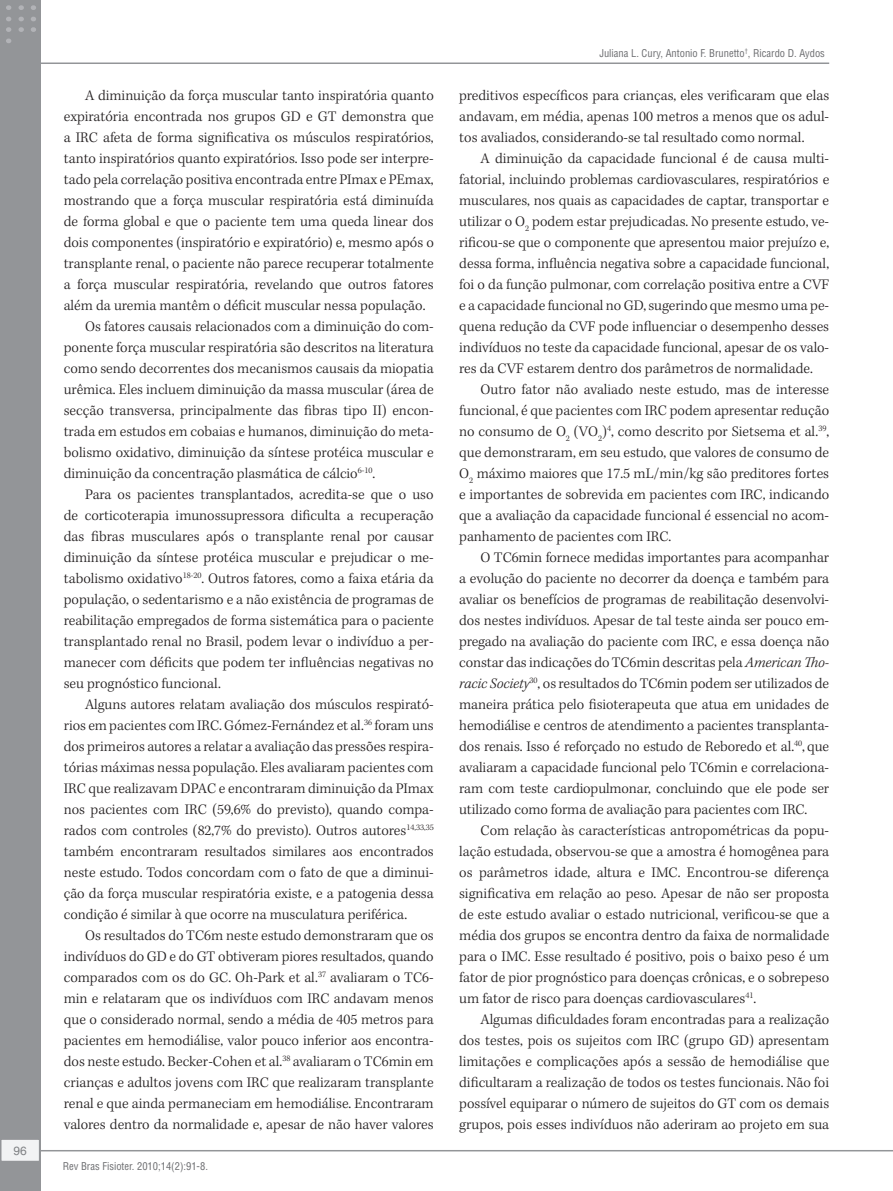
<style>
.page{position:relative;width:893px;height:1191px;background:#fff}
.page>*{position:absolute;margin:0;border:0;box-sizing:border-box;transform-origin:0 0}
.z05_0_texto_txt{font:300 15px/21px "Kepler Std";color:#231f20;text-align:justify}
.t1{font:12px "Helvetica LT Std";color:#808285}
.t2{font:condensed 10.5px "Helvetica LT Std";color:#6c6d70}
.s1{font-style:italic}
</style>
<div class="page">
<hr style="left:14px;top:1150px;width:879px;height:1px;background:#939598">
<hr style="left:13px;top:62px;width:816px;height:2px;background:#939598">
<div style="left:0;top:0;width:40px;height:1191px;background:#939598"></div>
<div style="left:1px;top:1139px;width:39px;height:22px;background:#f2f3f4"></div>
<div style="left:0;top:1138px;width:40px;height:24px;border:2px solid #939598"></div>
<svg style="left:6px;top:39px;width:5px;height:4px"></svg>
<svg style="left:6px;top:27px;width:5px;height:5px"></svg>
<svg style="left:6px;top:17px;width:5px;height:4px"></svg>
<svg style="left:6px;top:5px;width:5px;height:5px"></svg>
<svg style="left:19px;top:27px;width:5px;height:5px"></svg>
<svg style="left:19px;top:17px;width:5px;height:4px"></svg>
<svg style="left:19px;top:5px;width:5px;height:5px"></svg>
<svg style="left:31px;top:27px;width:5px;height:5px"></svg>
<svg style="left:31px;top:17px;width:5px;height:4px"></svg>
<svg style="left:31px;top:5px;width:5px;height:5px"></svg>
<p class="t1" style="left:14px;top:1143px;width:15px">96</p>
<p class="z05_0_texto_txt" style="left:64px;top:85px;width:371px;text-indent:21px">A diminuição da força muscular tanto inspiratória quanto expiratória encontrada nos grupos GD e GT demonstra que a IRC afeta de forma significativa os músculos respiratórios, tanto inspiratórios quanto expiratórios. Isso pode ser interpre&shy;tado pela correlação positiva encontrada entre PImax e PEmax, mostrando que a força muscular respiratória está diminuída de forma global e que o paciente tem uma queda linear dos dois componentes (inspiratório e expiratório) e, mesmo após o transplante renal, o paciente não parece recuperar totalmente a força muscular respiratória, revelando que outros fatores além da uremia mantêm o déficit muscular nessa população.</p>
<p class="z05_0_texto_txt" style="left:64px;top:316px;width:371px;text-indent:21px">Os fatores causais relacionados com a diminuição do com&shy;ponente força muscular respiratória são descritos na literatura como sendo decorrentes dos mecanismos causais da miopatia urêmica. Eles incluem diminuição da massa muscular (área de secção transversa, principalmente das fibras tipo II) encon&shy;trada em estudos em cobaias e humanos, diminuição do meta&shy;bolismo oxidativo, diminuição da síntese protéica muscular e diminuição da concentração plasmática de cálcio<sup>6-10</sup>.</p>
<p class="z05_0_texto_txt" style="left:64px;top:484px;width:371px;text-indent:21px">Para os pacientes transplantados, acredita-se que o uso de corticoterapia imunossupressora dificulta a recuperação das fibras musculares após o transplante renal por causar diminuição da síntese protéica muscular e prejudicar o me&shy;tabolismo oxidativo<sup>18-20</sup>. Outros fatores, como a faixa etária da população, o sedentarismo e a não existência de programas de reabilitação empregados de forma sistemática para o paciente transplantado renal no Brasil, podem levar o indivíduo a per&shy;manecer com déficits que podem ter influências negativas no seu prognóstico funcional.</p>
<p class="z05_0_texto_txt" style="left:64px;top:694px;width:371px;text-indent:21px">Alguns autores relatam avaliação dos músculos respirató&shy;rios em pacientes com IRC. Gómez-Fernández et al.<sup>36</sup> foram uns dos primeiros autores a relatar a avaliação das pressões respira&shy;tórias máximas nessa população. Eles avaliaram pacientes com IRC que realizavam DPAC e encontraram diminuição da PImax nos pacientes com IRC (59,6% do previsto), quando compa&shy;rados com controles (82,7% do previsto). Outros autores<sup>14,33,35 </sup>também encontraram resultados similares aos encontrados neste estudo. Todos concordam com o fato de que a diminui&shy;ção da força muscular respiratória existe, e a patogenia dessa condição é similar à que ocorre na musculatura periférica.</p>
<p class="z05_0_texto_txt" style="left:64px;top:925px;width:371px;text-indent:21px">Os resultados do TC6m neste estudo demonstraram que os indivíduos do GD e do GT obtiveram piores resultados, quando comparados com os do GC. Oh-Park et al.<sup>37</sup> avaliaram o TC6- min e relataram que os indivíduos com IRC andavam menos que o considerado normal, sendo a média de 405 metros para pacientes em hemodiálise, valor pouco inferior aos encontra&shy;dos neste estudo. Becker-Cohen et al.<sup>38</sup> avaliaram o TC6min em crianças e adultos jovens com IRC que realizaram transplante renal e que ainda permaneciam em hemodiálise. Encontraram valores dentro da normalidade e, apesar de não haver valores</p>
<p class="t2" style="left:63px;top:1160px;width:147px">Rev Bras Fisioter. 2010;14(2):91-8.</p>
<p class="t2" style="left:599px;top:46px;width:227px">Juliana L. Cury, Antonio F. Brunetto<sup>†</sup>, Ricardo D. Aydos</p>
<p class="z05_0_texto_txt" style="left:459px;top:85px;width:371px">preditivos específicos para crianças, eles verificaram que elas andavam, em média, apenas 100 metros a menos que os adul&shy;tos avaliados, considerando-se tal resultado como normal.</p>
<p class="z05_0_texto_txt" style="left:459px;top:148px;width:371px;text-indent:21px">A diminuição da capacidade funcional é de causa multi&shy;fatorial, incluindo problemas cardiovasculares, respiratórios e musculares, nos quais as capacidades de captar, transportar e utilizar o O<sub>2</sub> podem estar prejudicadas. No presente estudo, ve&shy;rificou-se que o componente que apresentou maior prejuízo e, dessa forma, influência negativa sobre a capacidade funcional, foi o da função pulmonar, com correlação positiva entre a CVF e a capacidade funcional no GD, sugerindo que mesmo uma pe&shy;quena redução da CVF pode influenciar o desempenho desses indivíduos no teste da capacidade funcional, apesar de os valo&shy;res da CVF estarem dentro dos parâmetros de normalidade.</p>
<p class="z05_0_texto_txt" style="left:459px;top:379px;width:371px;text-indent:21px">Outro fator não avaliado neste estudo, mas de interesse funcional, é que pacientes com IRC podem apresentar redução no consumo de O<sub>2</sub> (VO<sub>2</sub>)<sup>4</sup>, como descrito por Sietsema et al.<sup>39</sup>, que demonstraram, em seu estudo, que valores de consumo de O<sub>2</sub> máximo maiores que 17.5 mL/min/kg são preditores fortes e importantes de sobrevida em pacientes com IRC, indicando que a avaliação da capacidade funcional é essencial no acom&shy;panhamento de pacientes com IRC.</p>
<p class="z05_0_texto_txt" style="left:459px;top:547px;width:371px;text-indent:21px">O TC6min fornece medidas importantes para acompanhar a evolução do paciente no decorrer da doença e também para avaliar os benefícios de programas de reabilitação desenvolvi&shy;dos nestes indivíduos. Apesar de tal teste ainda ser pouco em&shy;pregado na avaliação do paciente com IRC, e essa doença não constar das indicações do TC6min descritas pela <span class="s1">American Tho&shy;racic Society</span><sup>30</sup>, os resultados do TC6min podem ser utilizados de maneira prática pelo fisioterapeuta que atua em unidades de hemodiálise e centros de atendimento a pacientes transplanta&shy;dos renais. Isso é reforçado no estudo de Reboredo et al.<sup>40</sup>, que avaliaram a capacidade funcional pelo TC6min e correlaciona&shy;ram com teste cardiopulmonar, concluindo que ele pode ser utilizado como forma de avaliação para pacientes com IRC.</p>
<p class="z05_0_texto_txt" style="left:459px;top:820px;width:371px;text-indent:21px">Com relação às características antropométricas da popu&shy;lação estudada, observou-se que a amostra é homogênea para os parâmetros idade, altura e IMC. Encontrou-se diferença significativa em relação ao peso. Apesar de não ser proposta de este estudo avaliar o estado nutricional, verificou-se que a média dos grupos se encontra dentro da faixa de normalidade para o IMC. Esse resultado é positivo, pois o baixo peso é um fator de pior prognóstico para doenças crônicas, e o sobrepeso um fator de risco para doenças cardiovasculares<sup>41</sup>.</p>
<p class="z05_0_texto_txt" style="left:459px;top:1009px;width:371px;text-indent:21px">Algumas dificuldades foram encontradas para a realização dos testes, pois os sujeitos com IRC (grupo GD) apresentam limitações e complicações após a sessão de hemodiálise que dificultaram a realização de todos os testes funcionais. Não foi possível equiparar o número de sujeitos do GT com os demais grupos, pois esses indivíduos não aderiram ao projeto em sua</p>
</div>
